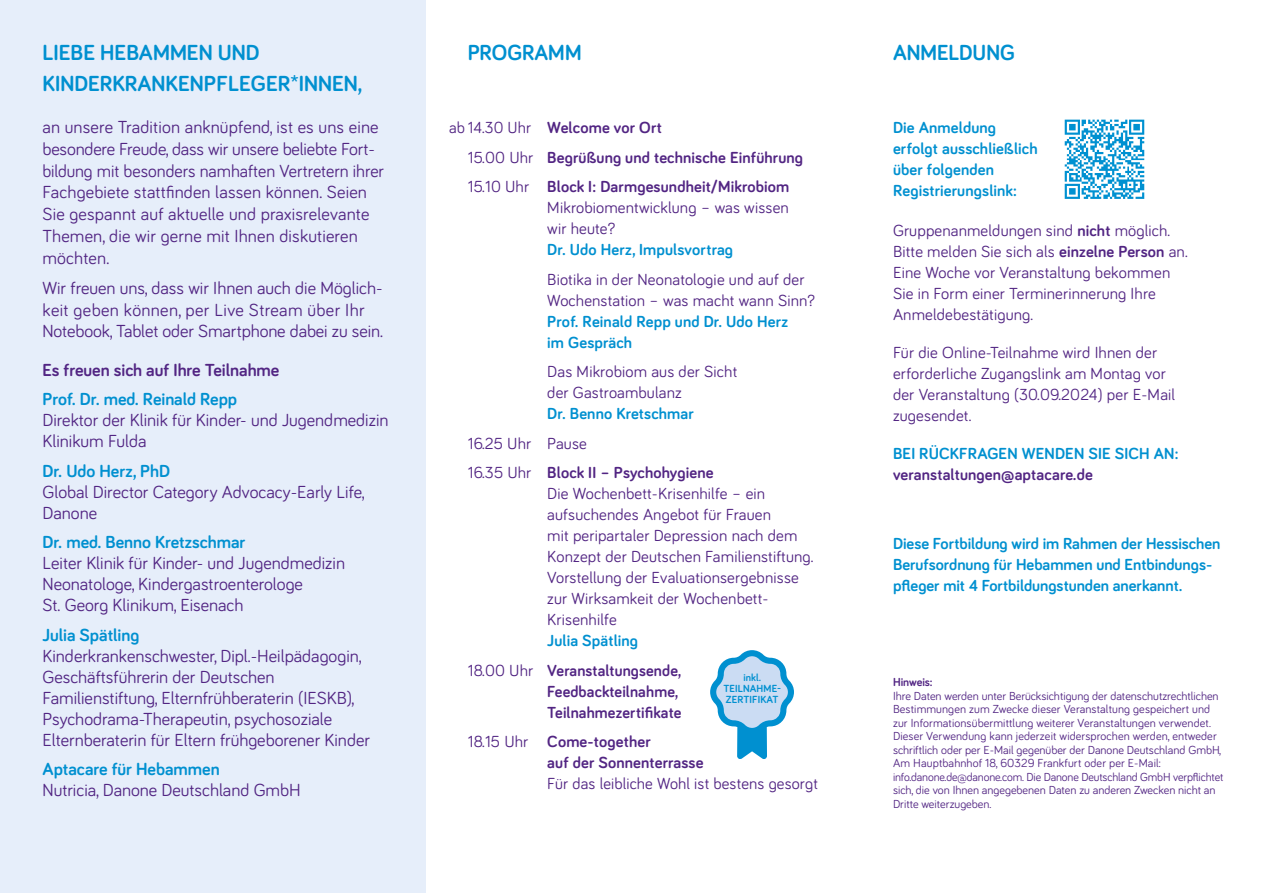
<style>
.page{position:relative;width:1263px;height:893px;background:#fff}
.page>*{position:absolute;margin:0;border:0;box-sizing:border-box;transform-origin:0 0}
.t1{font:700 22.5px/30.6px "Bariol";color:#0090d0}
.t2{font:18px/21.8px "Bariol";color:#522583}
.t3{font:700 18px "Bariol";color:#0090d0}
.t4{font:700 18px "Bariol";color:#522583}
.t5{font:16.5px/21px "Bariol";letter-spacing:.01em;color:#522583}
.t6{font:700 16.5px/21px "Bariol";letter-spacing:.01em;color:#0090d0}
.t7{font:700 16.5px/29.5px "Bariol";letter-spacing:.01em;color:#522583}
.t8{font:12px/13.5px "Bariol";color:#522583}
.t9{font:700 12px "Bariol";color:#522583}
.t10{font:700 10.65px/10.6px "Bariol";letter-spacing:.01em;color:#0090d0;text-align:center}
.s1{font-weight:400}
.s2{font-weight:700}
.s3{color:#0090d0}
</style>
<div class="page">
<div style="left:0;top:0;width:425px;height:893px;background:#e6eefa"></div>
<svg style="left:710px;top:650px;width:84px;height:109px"></svg>
<img style="left:1064px;top:119px;width:81px;height:80px">
<p class="t1" style="left:43px;top:37px;width:322px">LIEBE HEBAMMEN UND<br>KINDERKRANKENPFLEGER*INNEN,</p>
<p class="t2" style="left:43px;top:115px;width:343px">an unsere Tradition anknüpfend, ist es uns eine besondere Freude, dass wir unsere beliebte Fort&shy;bildung mit besonders namhaften Vertretern ihrer Fachgebiete stattfinden lassen können. Seien Sie gespannt auf aktuelle und praxisrelevante Themen, die wir gerne mit Ihnen diskutieren möchten.</p>
<p class="t2" style="left:43px;top:276px;width:342px">Wir freuen uns, dass wir Ihnen auch die Möglich&shy;keit geben können, per Live Stream über Ihr<br>Notebook, Tablet oder Smartphone dabei zu sein.</p>
<p class="t4" style="left:43px;top:357px;width:238px">Es freuen sich auf Ihre Teilnahme</p>
<p class="t3" style="left:43px;top:387px;width:196px">Prof. Dr. med. Reinald Repp</p>
<p class="t2" style="left:43px;top:409px;width:347px;line-height:21px">Direktor der Klinik für Kinder- und Jugendmedizin<br>Klinikum Fulda</p>
<p class="t3" style="left:43px;top:458px;width:129px">Dr. Udo Herz, PhD</p>
<p class="t2" style="left:43px;top:480px;width:324px;line-height:21px">Global Director Category Advocacy-Early Life,<br>Danone</p>
<p class="t3" style="left:43px;top:530px;width:204px">Dr. med. Benno Kretzschmar</p>
<p class="t2" style="left:43px;top:552px;width:304px;line-height:21px">Leiter Klinik für Kinder- und Jugendmedizin<br>Neonatologe, Kindergastroenterologe<br>St. Georg Klinikum, Eisenach</p>
<p class="t3" style="left:43px;top:622px;width:98px">Julia Spätling</p>
<p class="t2" style="left:43px;top:644px;width:329px;line-height:21px">Kinderkrankenschwester, Dipl.-Heilpädagogin, Geschäftsführerin der Deutschen Familienstiftung, Elternfrühberaterin (IESKB), Psychodrama-Therapeutin, psychosoziale Elternberaterin für Eltern frühgeborener Kinder</p>
<p class="t3" style="left:43px;top:757px;width:179px">Aptacare für Hebammen</p>
<p class="t2" style="left:43px;top:778px;width:260px">Nutricia, Danone Deutschland GmbH</p>
<p class="t1" style="left:468px;top:37px;width:115px">PROGRAMM</p>
<p class="t1" style="left:893px;top:37px;width:124px">ANMELDUNG</p>
<p class="t7" style="left:468px;top:112px;width:337px;text-indent:-19px"><span class="s1">ab 14.30 Uhr</span> Welcome vor Ort<br><span class="s1">15.00 Uhr</span> Begrüßung und technische Einführung<br><span class="s1">15.10 Uhr</span> Block I: Darmgesundheit/Mikrobiom</p>
<p class="t5" style="left:547px;top:196px;width:243px">Mikrobiomentwicklung – was wissen wir heute?</p>
<p class="t6" style="left:547px;top:238px;width:187px">Dr. Udo Herz, Impulsvortrag</p>
<p class="t5" style="left:547px;top:268px;width:269px">Biotika in der Neonatologie und auf der<br>Wochenstation – was macht wann Sinn?</p>
<p class="t6" style="left:547px;top:310px;width:243px">Prof. Reinald Repp und Dr. Udo Herz im Gespräch</p>
<p class="t5" style="left:547px;top:360px;width:191px">Das Mikrobiom aus der Sicht der Gastroambulanz</p>
<p class="t6" style="left:547px;top:403px;width:148px">Dr. Benno Kretschmar</p>
<p class="t5" style="left:468px;top:428px;width:247px;line-height:29.5px">16.25 Uhr Pause<br>16.35 Uhr <span class="s2">Block II – Psychohygiene</span></p>
<p class="t5" style="left:547px;top:482px;width:268px">Die Wochenbett-Krisenhilfe – ein aufsuchendes Angebot für Frauen<br>mit peripartaler Depression nach dem Konzept der Deutschen Familienstiftung.<br>Vorstellung der Evaluationsergebnisse zur Wirksamkeit der Wochenbett-Krisenhilfe</p>
<p class="t7" style="left:468px;top:625px;width:215px;text-indent:79px"><span class="s3">Julia Spätling<br></span><span class="s1">18.00 Uhr</span> Veranstaltungsende,</p>
<p class="t7" style="left:547px;top:680px;width:136px;line-height:21px">Feedbackteilnahme,<br>Teilnahmezertifikate</p>
<p class="t7" style="left:547px;top:730px;width:158px;line-height:21px;text-indent:-79px"><span class="s1">18.15 Uhr</span> Come-together<br>auf der Sonnenterrasse</p>
<p class="t5" style="left:547px;top:772px;width:272px">Für das leibliche Wohl ist bestens gesorgt</p>
<p class="t6" style="left:893px;top:116px;width:146px">Die Anmeldung erfolgt ausschließlich über folgenden<br>Registrierungslink:</p>
<p class="t5" style="left:893px;top:219px;width:296px">Gruppenanmeldungen sind <span class="s2">nicht</span> möglich.<br>Bitte melden Sie sich als <span class="s2">einzelne Person</span> an.<br>Eine Woche vor Veranstaltung bekommen Sie in Form einer Terminerinnerung Ihre Anmeldebestätigung.</p>
<p class="t5" style="left:893px;top:341px;width:284px">Für die Online-Teilnahme wird Ihnen der erforderliche Zugangslink am Montag vor der Veranstaltung (30.09.2024) per E-Mail zugesendet.</p>
<p class="t6" style="left:893px;top:442px;width:287px">BEI RÜCKFRAGEN WENDEN SIE SICH AN:</p>
<p class="t7" style="left:893px;top:459px;width:201px">veranstaltungen@aptacare.de</p>
<p class="t6" style="left:893px;top:532px;width:329px">Diese Fortbildung wird im Rahmen der Hessischen<br>Berufsordnung für Hebammen und Entbindungs&shy;pfleger mit 4 Fortbildungstunden anerkannt.</p>
<p class="t10" style="left:723px;top:672px;width:59px">inkl.<br>TEILNAHME-<br>ZERTIFIKAT</p>
<p class="t9" style="left:893px;top:674px;width:41px">Hinweis:</p>
<p class="t8" style="left:893px;top:689px;width:332px">Ihre Daten werden unter Berücksichtigung der datenschutzrechtlichen Bestimmungen zum Zwecke dieser Veranstaltung gespeichert und zur Informationsübermittlung weiterer Veranstaltungen verwendet.<br>Dieser Verwendung kann jederzeit widersprochen werden, entweder schriftlich oder per E-Mail gegenüber der Danone Deutschland GmbH, Am Hauptbahnhof 18, 60329 Frankfurt oder per E-Mail: info.danone.de@danone.com. Die Danone Deutschland GmbH verpflichtet sich, die von Ihnen angegebenen Daten zu anderen Zwecken nicht an Dritte weiterzugeben.</p>
</div>
